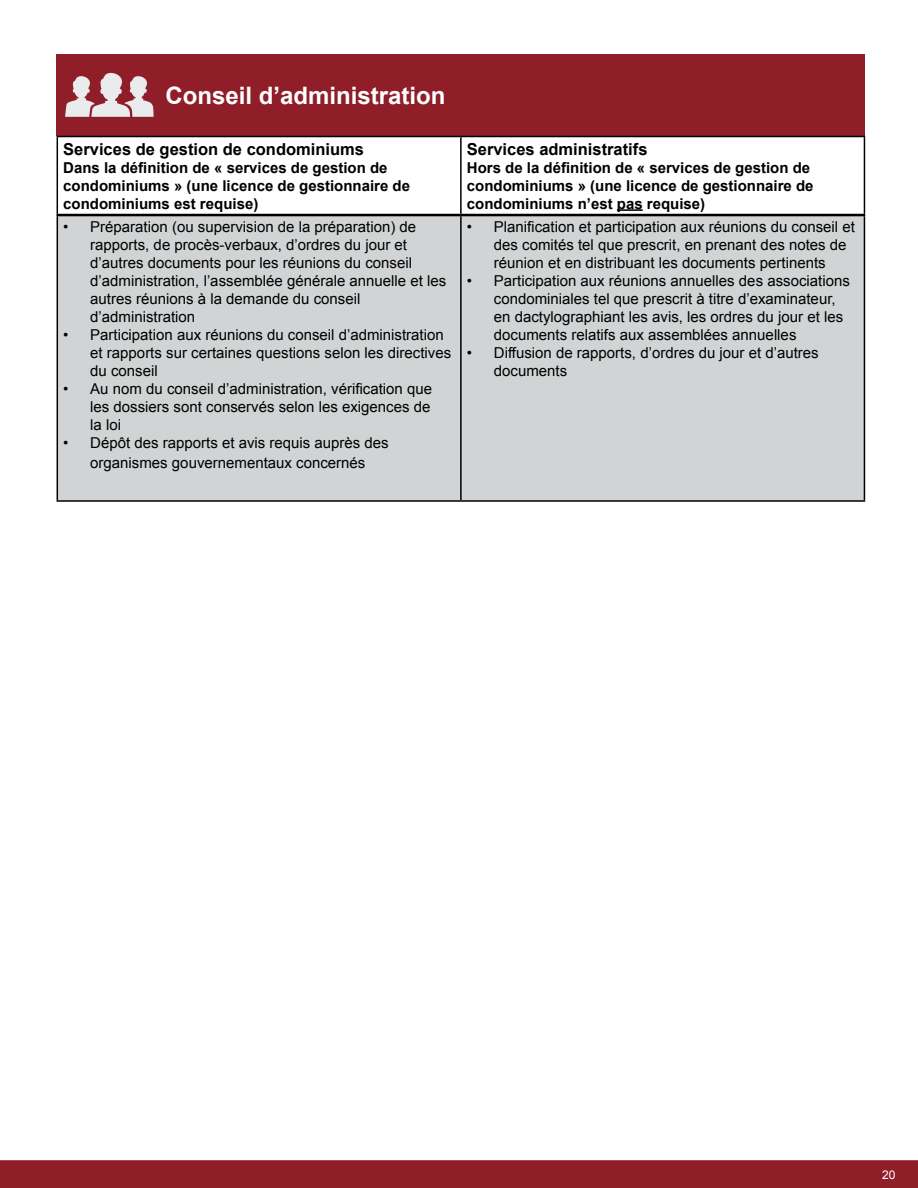
<style>
.page{position:relative;width:918px;height:1188px;background:#fff}
.page>*{position:absolute;margin:0;border:0;box-sizing:border-box;transform-origin:0 0}
.t1{font:700 24px "Arial";color:#fff}
.t2{font:700 16.5px "Arial";color:#000}
.t3{font:15px/18px "Arial";color:#000}
.t4{font:700 15px/18px "Arial";color:#000}
.t5{font:12px "Arial";color:#fff}
</style>
<div class="page">
<div style="left:58px;top:216px;width:806px;height:284px;background:#d1d3d4"></div>
<hr style="left:57px;top:215px;width:404px;height:1px;background:#000">
<hr style="left:57px;top:216px;width:1px;height:284px;background:#000">
<hr style="left:461px;top:215px;width:404px;height:1px;background:#000">
<hr style="left:460px;top:216px;width:2px;height:284px;background:#000">
<hr style="left:864px;top:216px;width:1px;height:284px;background:#000">
<hr style="left:57px;top:500px;width:404px;height:2px;background:#000">
<hr style="left:461px;top:500px;width:404px;height:2px;background:#000">
<div style="left:57px;top:54px;width:808px;height:82px;background:#901e28"></div>
<div style="left:0;top:1160px;width:918px;height:28px;background:#901e28"></div>
<svg style="left:65px;top:73px;width:89px;height:44px"></svg>
<hr style="left:57px;top:136px;width:404px;height:1px;background:#000">
<hr style="left:57px;top:137px;width:1px;height:77px;background:#000">
<hr style="left:461px;top:136px;width:404px;height:1px;background:#000">
<hr style="left:460px;top:137px;width:2px;height:77px;background:#000">
<hr style="left:864px;top:137px;width:1px;height:77px;background:#000">
<hr style="left:57px;top:214px;width:404px;height:1px;background:#000">
<hr style="left:461px;top:214px;width:404px;height:1px;background:#000">
<hr style="left:617px;top:209px;width:26px;height:2px;background:#000">
<h1 class="t1" style="left:166px;top:79px;width:282px">Conseil d’administration</h1>
<p class="t2" style="left:63px;top:138px;width:302px">Services de gestion de condominiums</p>
<p class="t4" style="left:63px;top:159px;width:348px">Dans la définition de « services de gestion de condominiums » (une licence de gestionnaire de condominiums est requise)</p>
<p class="t3" style="left:90px;top:218px;width:357px;text-indent:-27px">• Préparation (ou supervision de la préparation) de rapports, de procès-verbaux, d’ordres du jour et d’autres documents pour les réunions du conseil d’administration, l’assemblée générale annuelle et les autres réunions à la demande du conseil d’administration</p>
<p class="t3" style="left:90px;top:326px;width:362px;text-indent:-27px">• Participation aux réunions du conseil d’administration et rapports sur certaines questions selon les directives du conseil</p>
<p class="t3" style="left:90px;top:380px;width:343px;text-align:justify;text-indent:-27px">• Au nom du conseil d’administration, vérification que les dossiers sont conservés selon les exigences de la loi</p>
<p class="t3" style="left:63px;top:433px;width:327px;line-height:19.8px;text-align:center">• Dépôt des rapports et avis requis auprès des organismes gouvernementaux concernés</p>
<p class="t2" style="left:467px;top:138px;width:182px">Services administratifs</p>
<p class="t4" style="left:467px;top:159px;width:348px">Hors de la définition de « services de gestion de condominiums » (une licence de gestionnaire de condominiums n’est pas requise)</p>
<p class="t3" style="left:494px;top:218px;width:363px;text-indent:-27px">• Planification et participation aux réunions du conseil et des comités tel que prescrit, en prenant des notes de réunion et en distribuant les documents pertinents</p>
<p class="t3" style="left:494px;top:272px;width:357px;text-indent:-27px">• Participation aux réunions annuelles des associations condominiales tel que prescrit à titre d’examinateur, en dactylographiant les avis, les ordres du jour et les documents relatifs aux assemblées annuelles</p>
<p class="t3" style="left:494px;top:344px;width:326px;text-indent:-27px">• Diffusion de rapports, d’ordres du jour et d’autres documents</p>
<p class="t5" style="left:882px;top:1167px;width:15px">20</p>
</div>
